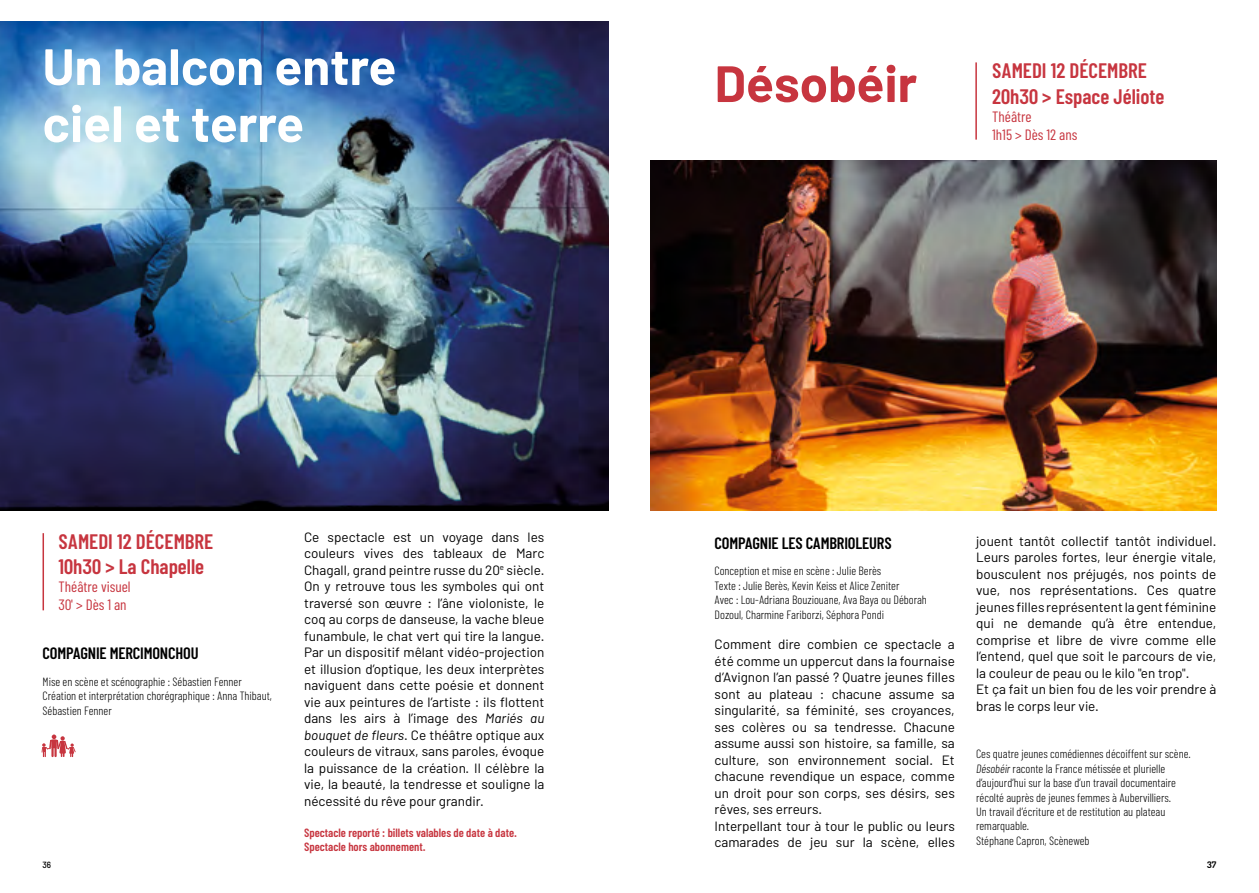
<style>
.page{position:relative;width:1259px;height:893px;background:#fff}
.page>*{position:absolute;margin:0;border:0;box-sizing:border-box;transform-origin:0 0}
.t1{font:700 51px/57px "Barlow";color:#fff}
.t2{font:700 51px "Barlow";color:#c7353f}
.t3{font:600 21px/25.2px "Barlow Condensed";color:#c7353f}
.t4{font:600 16.5px "Barlow Condensed";letter-spacing:-.01em;color:#000}
.t5{font:15px/18px "Barlow Condensed";color:#c7353f}
.t6{font:13.5px/16.5px "Barlow";color:#000}
.t7{font:300 12px/14.4px "Barlow Condensed";color:#000}
.t8{font:600 12px/14.4px "Barlow Condensed";color:#c7353f}
.t9{font:500 semi-condensed 9px "Barlow";color:#000}
.t10{font:700 9px "Dosis";color:#000}
.s1{font-style:italic}
</style>
<div class="page">
<img style="left:0;top:21px;width:608px;height:489px">
<svg style="left:41px;top:734px;width:35px;height:23px"></svg>
<img style="left:651px;top:160px;width:565px;height:350px">
<hr style="left:975px;top:62px;width:2px;height:78px;background:#c7353f">
<hr style="left:43px;top:533px;width:1px;height:77px;background:#c7353f">
<h1 class="t1" style="left:43px;top:38px;width:355px">Un balcon entre ciel et terre</h1>
<h2 class="t3" style="left:59px;top:528px;width:156px">SAMEDI 12 DÉCEMBRE<br>10h30 &gt; La Chapelle</h2>
<p class="t5" style="left:59px;top:578px;width:73px">Théâtre visuel<br>30' &gt; Dès 1 an</p>
<p class="t4" style="left:43px;top:643px;width:158px">COMPAGNIE MERCIMONCHOU</p>
<p class="t7" style="left:43px;top:674px;width:231px">Mise en scène et scénographie : Sébastien Fenner<br>Création et interprétation chorégraphique : Anna Thibaut,<br>Sébastien Fenner</p>
<p class="t6" style="left:304px;top:528px;width:242px;text-align:justify">Ce spectacle est un voyage dans les couleurs vives des tableaux de Marc Chagall, grand peintre russe du 20<sup>e</sup> siècle.<br>On y retrouve tous les symboles qui ont traversé son œuvre : l’âne violoniste, le coq au corps de danseuse, la vache bleue funambule, le chat vert qui tire la langue.<br>Par un dispositif mêlant vidéo-projection et illusion d’optique, les deux interprètes naviguent dans cette poésie et donnent vie aux peintures de l’artiste : ils flottent dans les airs à l’image des <span class="s1">Mariés au bouquet de fleurs</span>. Ce théâtre optique aux couleurs de vitraux, sans paroles, évoque la puissance de la création. Il célèbre la vie, la beauté, la tendresse et souligne la nécessité du rêve pour grandir.</p>
<p class="t8" style="left:304px;top:825px;width:214px">Spectacle reporté : billets valables de date à date.<br>Spectacle hors abonnement.</p>
<h1 class="t2" style="left:714px;top:52px;width:204px">Désobéir</h1>
<h2 class="t3" style="left:992px;top:58px;width:174px">SAMEDI 12 DÉCEMBRE<br>20h30 &gt; Espace Jéliote</h2>
<p class="t5" style="left:992px;top:107px;width:87px">Théâtre<br>1h15 &gt; Dès 12 ans</p>
<p class="t4" style="left:714px;top:533px;width:179px">COMPAGNIE LES CAMBRIOLEURS</p>
<p class="t7" style="left:714px;top:563px;width:214px">Conception et mise en scène : Julie Berès<br>Texte : Julie Berès, Kevin Keiss et Alice Zeniter<br>Avec : Lou-Adriana Bouziouane, Ava Baya ou Déborah Dozoul, Charmine Fariborzi, Séphora Pondi</p>
<p class="t6" style="left:714px;top:636px;width:242px">Comment dire combien ce spectacle a été comme un uppercut dans la fournaise d’Avignon l’an passé ? Quatre jeunes filles sont au plateau : chacune assume sa singularité, sa féminité, ses croyances, ses colères ou sa tendresse. Chacune assume aussi son histoire, sa famille, sa culture, son environnement social. Et chacune revendique un espace, comme un droit pour son corps, ses désirs, ses rêves, ses erreurs.<br>Interpellant tour à tour le public ou leurs camarades de jeu sur la scène, elles</p>
<p class="t6" style="left:976px;top:532px;width:242px">jouent tantôt collectif tantôt individuel.<br>Leurs paroles fortes, leur énergie vitale, bousculent nos préjugés, nos points de vue, nos représentations. Ces quatre jeunes filles représentent la gent féminine qui ne demande qu’à être entendue, comprise et libre de vivre comme elle l’entend, quel que soit le parcours de vie, la couleur de peau ou le kilo "en trop".<br>Et ça fait un bien fou de les voir prendre à bras le corps leur vie.</p>
<p class="t7" style="left:976px;top:746px;width:216px">Ces quatre jeunes comédiennes décoiffent sur scène.<br><span class="s1">Désobéir</span> raconte la France métissée et plurielle d’aujourd’hui sur la base d’un travail documentaire récolté auprès de jeunes femmes à Aubervilliers.<br>Un travail d’écriture et de restitution au plateau remarquable.<br>Stéphane Capron, Scèneweb</p>
<p class="t9" style="left:43px;top:859px;width:10px">36</p>
<p class="t10" style="left:1207px;top:859px;width:11px">37</p>
</div>
